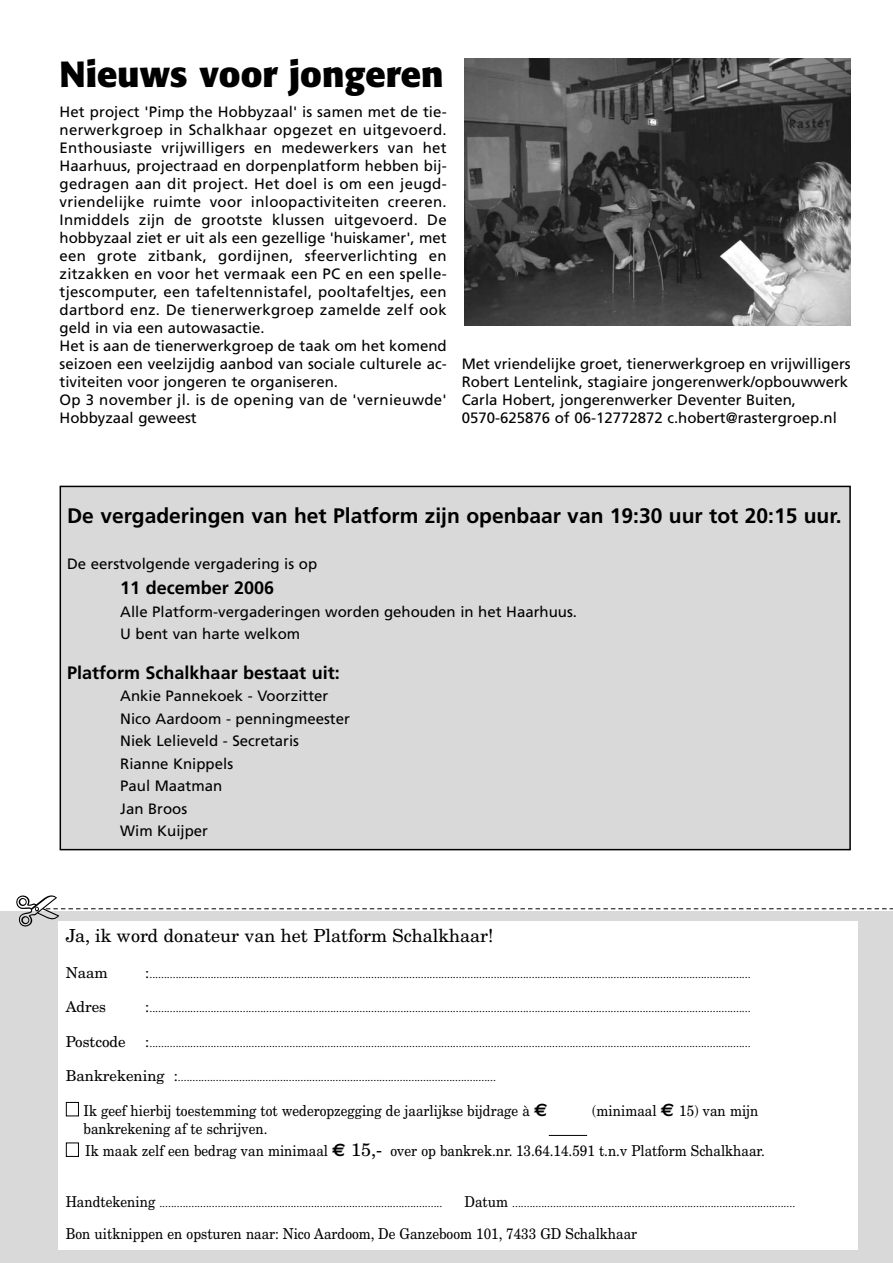
<style>
.page{position:relative;width:893px;height:1263px;background:#fff}
.page>*{position:absolute;margin:0;border:0;box-sizing:border-box;transform-origin:0 0}
.t1{font:700 36px "Formata";color:#000}
.t2{font:700 21px "Frutiger";color:#000}
.t3{font:700 18px "Frutiger";color:#000}
.t4{font:18px "New Century Schlbk";color:#000}
.t5{font:15px/18px "Frutiger";letter-spacing:.02em;color:#000}
.t6{font:15px/22.5px "Frutiger";color:#000}
.t7{font:15px "New Century Schlbk";color:#000;scale:.9 1}
.t8{font:15px "New Century Schlbk";color:#000}
.t9{font:10.5px "New Century Schlbk";color:#000}
.s1{font-size:15px}
.s2{color:#fff}
.s3{font-family:"Euro Sans";font-weight:700;font-size:18px}
.s4{font-size:18px}
</style>
<div class="page">
<div style="left:0;top:911px;width:892px;height:352px;background:#d9d9d9"></div>
<div style="left:58px;top:921px;width:800px;height:329px;background:#fff"></div>
<hr style="left:549px;top:1135px;width:38px;height:1px;background:#000">
<div style="left:61px;top:487px;width:788px;height:362px;background:#d9d9d9"></div>
<div style="left:60px;top:486px;width:790px;height:364px;border:2px solid #000"></div>
<img style="left:464px;top:58px;width:386px;height:267px">
<svg style="left:45px;top:908px;width:847px;height:2px"></svg>
<h1 class="t1" style="left:60px;top:58px;width:385px">Nieuws voor jongeren</h1>
<p class="t5" style="left:60px;top:104px;width:388px">Het project 'Pimp the Hobbyzaal' is samen met de tie&shy;nerwerkgroep in Schalkhaar opgezet en uitgevoerd.<br>Enthousiaste vrijwilligers en medewerkers van het Haarhuus, projectraad en dorpenplatform hebben bij&shy;gedragen aan dit project. Het doel is om een jeugd&shy;vriendelijke ruimte voor inloopactiviteiten creeren.<br>Inmiddels zijn de grootste klussen uitgevoerd. De hobbyzaal ziet er uit als een gezellige 'huiskamer', met een grote zitbank, gordijnen, sfeerverlichting en zitzakken en voor het vermaak een PC en een spelle&shy;tjescomputer, een tafeltennistafel, pooltafeltjes, een dartbord enz. De tienerwerkgroep zamelde zelf ook geld in via een autowasactie.<br>Het is aan de tienerwerkgroep de taak om het komend seizoen een veelzijdig aanbod van sociale culturele ac&shy;tiviteiten voor jongeren te organiseren.<br>Op 3 november jl. is de opening van de 'vernieuwde' Hobbyzaal geweest</p>
<h3 class="t6" style="left:462px;top:356px;width:390px;line-height:18px">Met vriendelijke groet, tienerwerkgroep en vrijwilligers Robert Lentelink, stagiaire jongerenwerk/opbouwwerk Carla Hobert, jongerenwerker Deventer Buiten, 0570-625876 of 06-12772872 c.hobert@rastergroep.nl</h3>
<h2 class="t2" style="left:67px;top:508px;width:776px">De vergaderingen van het Platform zijn openbaar van 19:30 uur tot 20:15 uur.</h2>
<h3 class="t6" style="left:67px;top:554px;width:252px">De eerstvolgende vergadering is op</h3>
<h3 class="t3" style="left:120px;top:581px;width:156px">11 december 2006</h3>
<h3 class="t6" style="left:120px;top:602px;width:458px">Alle Platform-vergaderingen worden gehouden in het Haarhuus.<br>U bent van harte welkom</h3>
<h3 class="t3" style="left:67px;top:665px;width:274px">Platform Schalkhaar bestaat uit:</h3>
<h3 class="t6" style="left:120px;top:686px;width:231px">Ankie Pannekoek - Voorzitter<br>Nico Aardoom - penningmeester<br>Niek Lelieveld - Secretaris<br>Rianne Knippels<br>Paul Maatman<br>Jan Broos<br>Wim Kuijper</h3>
<h3 class="t4" style="left:66px;top:929px;width:429px">Ja, ik word donateur van het Platform Schalkhaar!</h3>
<h3 class="t8" style="left:66px;top:967px;width:44px">Naam</h3>
<p class="t9" style="left:145px;top:970px;width:607px"><span class="s1">:</span>..............................................................................................................................................................................................................</p>
<h3 class="t8" style="left:66px;top:1001px;width:42px">Adres</h3>
<p class="t9" style="left:145px;top:1005px;width:607px"><span class="s1">:</span>..............................................................................................................................................................................................................</p>
<h3 class="t8" style="left:66px;top:1036px;width:61px">Postcode</h3>
<p class="t9" style="left:145px;top:1039px;width:607px"><span class="s1">:</span>..............................................................................................................................................................................................................</p>
<p class="t9" style="left:66px;top:1074px;width:432px"><span class="s1">Bankrekening :</span>.............................................................................................................</p>
<h3 class="t7" style="left:66px;top:1105px;width:537px"><span class="s2">■</span> Ik geef hierbij toestemming tot wederopzegging de jaarlijkse bijdrage à <span class="s3">€</span></h3>
<h3 class="t7" style="left:592px;top:1105px;width:186px">(minimaal <span class="s3">€</span> 15) van mijn</h3>
<h3 class="t7" style="left:66px;top:1123px;width:226px"><span class="s2">■</span> bankrekening af te schrijven.</h3>
<h3 class="t7" style="left:66px;top:1145px;width:778px"><span class="s2">■</span> Ik maak zelf een bedrag van minimaal <span class="s3">€</span> <span class="s4">15,-</span> over op bankrek.nr. 13.64.14.591 t.n.v Platform Schalkhaar.</h3>
<p class="t9" style="left:66px;top:1200px;width:378px"><span class="s1">Handtekening</span> .................................................................................................</p>
<p class="t9" style="left:464px;top:1200px;width:332px"><span class="s1">Datum</span> .................................................................................................</p>
<h3 class="t7" style="left:66px;top:1228px;width:636px">Bon uitknippen en opsturen naar: Nico Aardoom, De Ganzeboom 101, 7433 GD Schalkhaar</h3>
</div>
